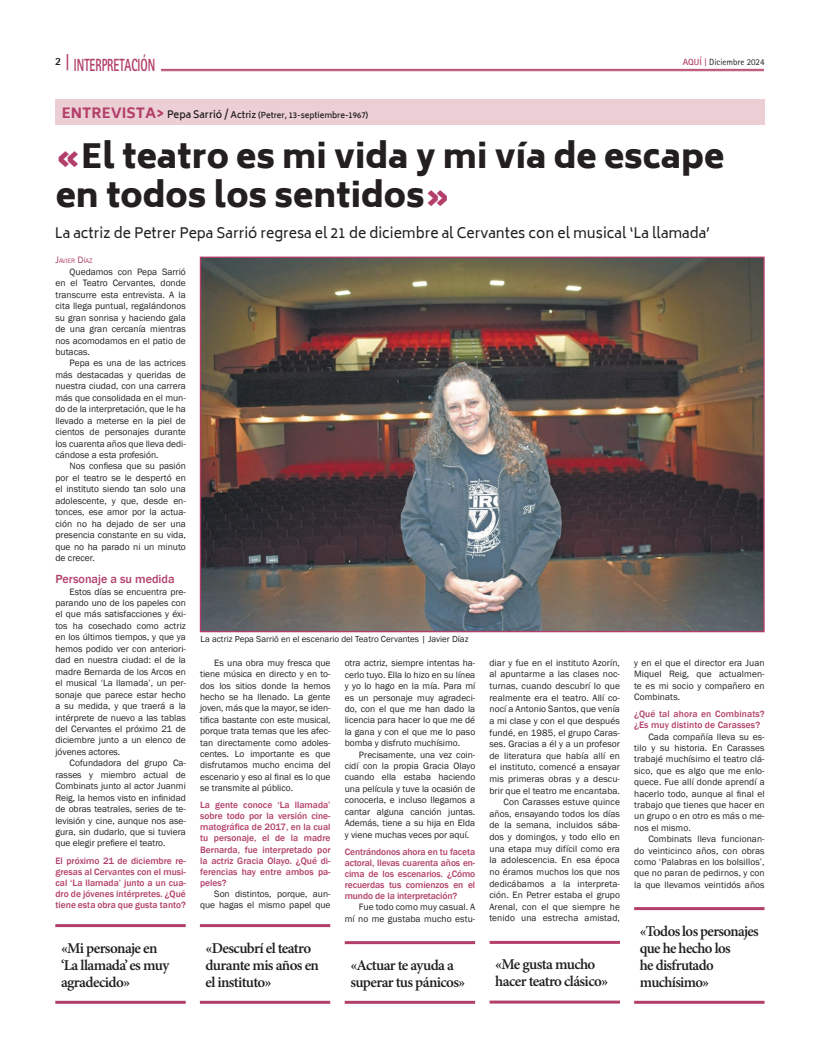
<style>
.page{position:relative;width:820px;height:1049px;background:#fff}
.page>*{position:absolute;margin:0;border:0;box-sizing:border-box;transform-origin:0 0}
.t1{font:900 33px/39.6px "Biryani";color:#231f20}
.t2{font:800 17.6px "Rotis Sans Serif Std";color:#b23f6a;scale:.64 1}
.t3{font:600 15px/17px "Minion Pro";letter-spacing:-.04em;color:#231f20}
.t4{font:14px "Biryani";color:#231f20}
.t5{font:500 12.1px "Franklin Gothic";color:#b23f6a}
.t6{font:800 11px "Rotis Sans Serif Std";color:#231f20}
.t7{font:9.5px/11.4px "Franklin Gothic";letter-spacing:.01em;color:#231f20;text-align:justify}
.t8{font:500 9.5px/11px "Franklin Gothic";color:#b23f6a;text-align:justify}
.t9{font:9px "Franklin Gothic";color:#231f20}
.t10{font:9px "Rotis Sans Serif Std";color:#231f20}
.t11{font:600 8px "Biryani";color:#231f20}
.t12{font:6.7px "Franklin Gothic";color:#b23f6a}
.s1{font-size:18.2px}
.s2{font-weight:700;color:#b23f6a}
.s3{font-family:"Rotis Serif Std";font-weight:700;color:#b23f6a}
.s4{font-weight:800;font-size:14px;color:#b23f6a}
.s5{font-size:10px}
.s6{font-size:9px}
.s7{color:#b23f6a}
.s8{font-size:9.5px}
</style>
<div class="page">
<img style="left:202px;top:259px;width:560px;height:371px">
<hr style="left:161px;top:69px;width:602px;height:1px;background:#b23f6a">
<hr style="left:161px;top:71px;width:602px;height:1px;background:#b23f6a">
<hr style="left:55px;top:924px;width:131px;height:3px;background:#b23f6a">
<hr style="left:55px;top:1001px;width:131px;height:3px;background:#b23f6a">
<hr style="left:200px;top:924px;width:130px;height:3px;background:#b23f6a">
<hr style="left:200px;top:1001px;width:130px;height:3px;background:#b23f6a">
<hr style="left:634px;top:907px;width:130px;height:3px;background:#b23f6a">
<hr style="left:634px;top:1001px;width:130px;height:3px;background:#b23f6a">
<hr style="left:489px;top:941px;width:130px;height:3px;background:#b23f6a">
<hr style="left:489px;top:1000px;width:130px;height:3px;background:#b23f6a">
<hr style="left:344px;top:941px;width:131px;height:3px;background:#b23f6a">
<hr style="left:344px;top:1001px;width:131px;height:3px;background:#b23f6a">
<div style="left:55px;top:99px;width:709px;height:26px;background:#eccfd5"></div>
<h2 class="t2" style="left:66px;top:54px;width:142px"><span class="s1">|</span> INTERPRETACIÓN</h2>
<p class="t6" style="left:55px;top:54px;width:8px">2</p>
<p class="t10" style="left:682px;top:57px;width:83px"><span class="s2">AQUÍ</span> <span class="s3">|</span> Diciembre 2024</p>
<p class="t11" style="left:62px;top:110px;width:308px"><span class="s4">ENTREVISTA&gt;</span> <span class="s5">Pepa Sarrió /</span> <span class="s6">Actriz</span> (Petrer, 13-septiembre-1967)</p>
<h1 class="t1" style="left:56px;top:137px;width:669px"><span class="s7">«</span>El teatro es mi vida y mi vía de escape en todos los sentidos<span class="s7">»</span></h1>
<h3 class="t4" style="left:55px;top:225px;width:656px">La actriz de Petrer Pepa Sarrió regresa el 21 de diciembre al Cervantes con el musical ‘La llamada’</h3>
<p class="t12" style="left:55px;top:257px;width:38px"><span class="s8">J</span>AVIER <span class="s8">D</span>ÍAZ</p>
<p class="t7" style="left:55px;top:266px;width:132px;text-indent:14px">Quedamos con Pepa Sarrió en el Teatro Cervantes, donde transcurre esta entrevista. A la cita llega puntual, regalándonos su gran sonrisa y haciendo gala de una gran cercanía mientras nos acomodamos en el patio de butacas.</p>
<p class="t7" style="left:55px;top:358px;width:132px;text-indent:14px">Pepa es una de las actrices más destacadas y queridas de nuestra ciudad, con una carrera más que consolidada en el mun&shy;do de la interpretación, que le ha llevado a meterse en la piel de cientos de personajes durante los cuarenta años que lleva dedi&shy;cándose a esta profesión.</p>
<p class="t7" style="left:55px;top:461px;width:132px;text-indent:14px">Nos confiesa que su pasión por el teatro se le despertó en el instituto siendo tan solo una adolescente, y que, desde en&shy;tonces, ese amor por la actua&shy;ción no ha dejado de ser una presencia constante en su vida, que no ha parado ni un minuto de crecer.</p>
<p class="t5" style="left:55px;top:572px;width:121px">Personaje a su medida</p>
<p class="t7" style="left:55px;top:586px;width:132px;text-indent:14px">Estos días se encuentra pre&shy;parando uno de los papeles con el que más satisfacciones y éxi&shy;tos ha cosechado como actriz en los últimos tiempos, y que ya hemos podido ver con anteriori&shy;dad en nuestra ciudad: el de la madre Bernarda de los Arcos en el musical ‘La llamada’, un per&shy;sonaje que parece estar hecho a su medida, y que traerá a la intérprete de nuevo a las tablas del Cervantes el próximo 21 de diciembre junto a un elenco de jóvenes actores.</p>
<p class="t7" style="left:55px;top:758px;width:132px;text-indent:14px">Cofundadora del grupo Ca&shy;rasses y miembro actual de Combinats junto al actor Juanmi Reig, la hemos visto en infinidad de obras teatrales, series de te&shy;levisión y cine, aunque nos ase&shy;gura, sin dudarlo, que si tuviera que elegir prefiere el teatro.</p>
<p class="t8" style="left:55px;top:855px;width:132px">El próximo 21 de diciembre re&shy;gresas al Cervantes con el musi&shy;cal ‘La llamada’ junto a un cua&shy;dro de jóvenes intérpretes. ¿Qué tiene esta obra que gusta tanto?</p>
<p class="t9" style="left:200px;top:634px;width:269px">La actriz Pepa Sarrió en el escenario del Teatro Cervantes | Javier Díaz</p>
<p class="t7" style="left:200px;top:657px;width:132px;text-indent:14px">Es una obra muy fresca que tiene música en directo y en to&shy;dos los sitios donde la hemos hecho se ha llenado. La gente joven, más que la mayor, se iden&shy;tifica bastante con este musical, porque trata temas que les afec&shy;tan directamente como adoles&shy;centes. Lo importante es que disfrutamos mucho encima del escenario y eso al final es lo que se transmite al público.</p>
<p class="t8" style="left:200px;top:800px;width:132px">La gente conoce ‘La llamada’ sobre todo por la versión cine&shy;matográfica de 2017, en la cual tu personaje, el de la madre Bernarda, fue interpretado por la actriz Gracia Olayo. ¿Qué di&shy;ferencias hay entre ambos pa&shy;peles?</p>
<p class="t7" style="left:200px;top:888px;width:132px;text-align:right">Son distintos, porque, aun&shy;que hagas el mismo papel que</p>
<p class="t7" style="left:344px;top:658px;width:132px">otra actriz, siempre intentas ha&shy;cerlo tuyo. Ella lo hizo en su línea y yo lo hago en la mía. Para mí es un personaje muy agradeci&shy;do, con el que me han dado la licencia para hacer lo que me dé la gana y con el que me lo paso bomba y disfruto muchísimo.</p>
<p class="t7" style="left:344px;top:749px;width:132px;text-indent:14px">Precisamente, una vez coin&shy;cidí con la propia Gracia Olayo cuando ella estaba haciendo una película y tuve la ocasión de conocerla, e incluso llegamos a cantar alguna canción juntas.<br>Además, tiene a su hija en Elda y viene muchas veces por aquí.</p>
<p class="t8" style="left:344px;top:846px;width:132px">Centrándonos ahora en tu faceta actoral, llevas cuarenta años en&shy;cima de los escenarios. ¿Cómo recuerdas tus comienzos en el mundo de la interpretación?</p>
<p class="t7" style="left:344px;top:901px;width:132px;text-align:right">Fue todo como muy casual. A<br>mí no me gustaba mucho estu-</p>
<h3 class="t3" style="left:61px;top:940px;width:110px">«Mi personaje en ‘La llamada’ es muy agradecido»</h3>
<h3 class="t3" style="left:205px;top:940px;width:115px">«Descubrí el teatro durante mis años en el instituto»</h3>
<h3 class="t3" style="left:350px;top:957px;width:116px">«Actuar te ayuda a superar tus pánicos»</h3>
<p class="t7" style="left:489px;top:657px;width:132px;text-align:right">diar y fue en el instituto Azorín, al apuntarme a las clases noc&shy;turnas, cuando descubrí lo que realmente era el teatro. Allí co&shy;nocí a Antonio Santos, que venía a mi clase y con el que después fundé, en 1985, el grupo Caras&shy;ses. Gracias a él y a un profesor de literatura que había allí en el instituto, comencé a ensayar mis primeras obras y a descu&shy;brir que el teatro me encantaba.<br>Con Carasses estuve quince años, ensayando todos los días de la semana, incluidos sába&shy;dos y domingos, y todo ello en una etapa muy difícil como era la adolescencia. En esa época no éramos muchos los que nos dedicábamos a la interpreta&shy;ción. En Petrer estaba el grupo<br>Arenal, con el que siempre he tenido una estrecha amistad,</p>
<p class="t7" style="left:634px;top:657px;width:132px">y en el que el director era Juan Miquel Reig, que actualmen&shy;te es mi socio y compañero en Combinats.</p>
<p class="t8" style="left:634px;top:709px;width:132px">¿Qué tal ahora en Combinats? ¿Es muy distinto de Carasses?</p>
<p class="t7" style="left:634px;top:731px;width:132px;text-indent:14px">Cada compañía lleva su es&shy;tilo y su historia. En Carasses trabajé muchísimo el teatro clá&shy;sico, que es algo que me enlo&shy;quece. Fue allí donde aprendí a hacerlo todo, aunque al final el trabajo que tienes que hacer en un grupo o en otro es más o me&shy;nos el mismo.</p>
<p class="t7" style="left:634px;top:833px;width:132px;text-indent:14px">Combinats lleva funcionan&shy;do veinticinco años, con obras como ‘Palabras en los bolsillos’, que no paran de pedirnos, y con la que llevamos veintidós años</p>
<h3 class="t3" style="left:495px;top:957px;width:114px">«Me gusta mucho hacer teatro clásico»</h3>
<h3 class="t3" style="left:639px;top:923px;width:120px">«Todos los personajes que he hecho los<br>he disfrutado muchísimo»</h3>
</div>
